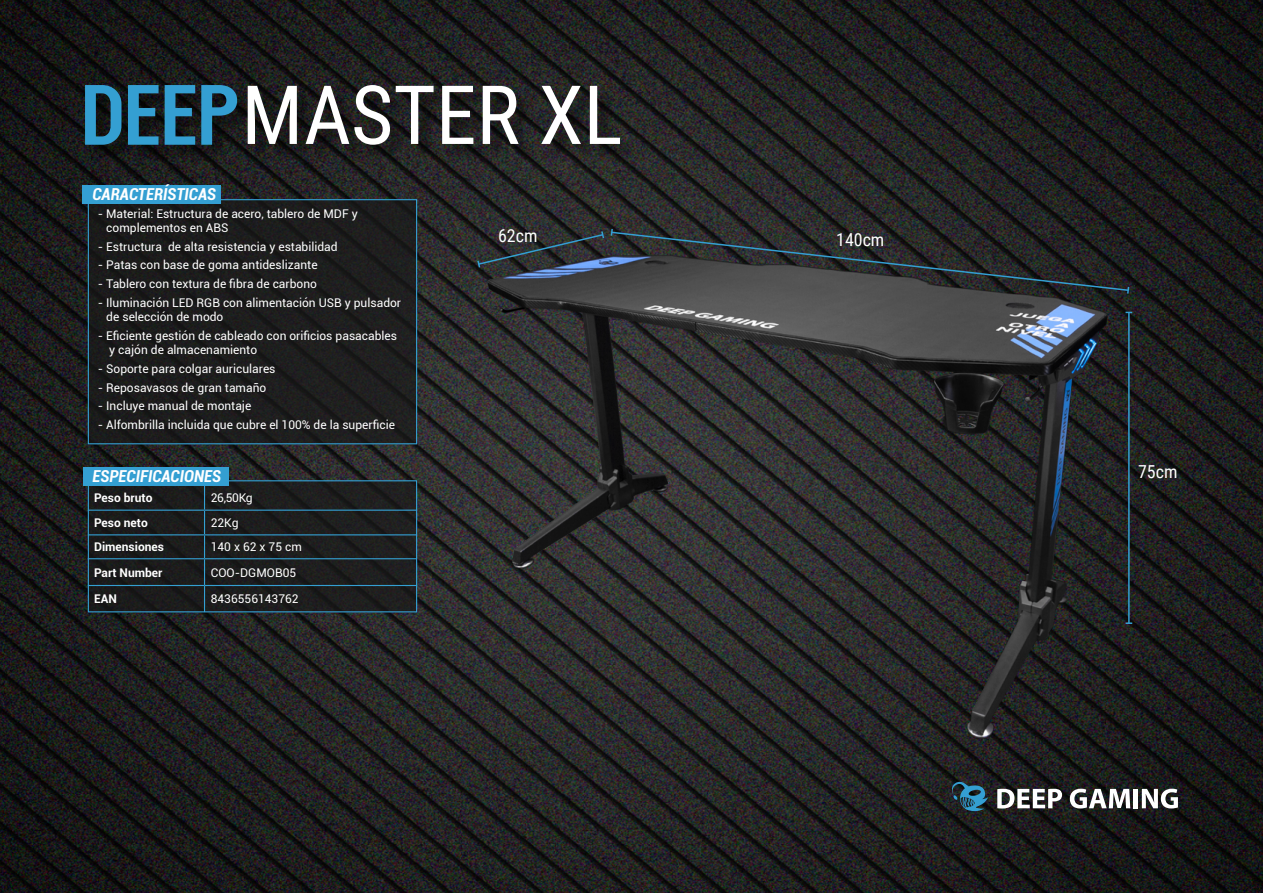
<style>
.page{position:relative;width:1263px;height:893px;background:#fff}
.page>*{position:absolute;margin:0;border:0;box-sizing:border-box;transform-origin:0 0}
.t1{font:17.85px "Roboto Condensed";color:#fff}
.t2{font:italic 700 condensed 16.5px "Roboto";color:#fff}
.t3{font:12px/14.4px "Roboto";color:#fff}
.t4{font:700 12px "Roboto";color:#fff}
</style>
<div class="page">
<img style="left:0;top:0;width:1263px;height:893px">
<img style="left:460px;top:239px;width:665px;height:512px">
<div style="left:85px;top:85px;width:552px;height:77px;background:#000;opacity:.45"></div>
<svg style="left:85px;top:85px;width:36px;height:60px;background:#286e8f"></svg>
<svg style="left:128px;top:85px;width:31px;height:60px;background:#266685"></svg>
<svg style="left:165px;top:85px;width:30px;height:60px;background:#266786"></svg>
<svg style="left:201px;top:85px;width:36px;height:60px;background:#255d78"></svg>
<img style="left:248px;top:85px;width:372px;height:60px">
<hr style="left:1128px;top:312px;width:2px;height:311px;background:#349fd2">
<svg style="left:1125px;top:622px;width:7px;height:2px"></svg>
<svg style="left:87px;top:195px;width:331px;height:250px;background:#1c1e1f"></svg>
<div style="left:83px;top:468px;width:146px;height:18px;background:#349fd2"></div>
<div style="left:83px;top:185px;width:138px;height:18px;background:#349fd2"></div>
<svg style="left:87px;top:478px;width:331px;height:135px;background:#1e262b"></svg>
<svg style="left:997px;top:789px;width:65px;height:19px"></svg>
<svg style="left:1070px;top:789px;width:60px;height:19px"></svg>
<hr style="left:1134px;top:789px;width:4px;height:19px;background:#fff">
<svg style="left:1142px;top:789px;width:36px;height:19px"></svg>
<svg style="left:951px;top:781px;width:37px;height:31px"></svg>
<img style="left:476px;top:227px;width:654px;height:68px">
<h2 class="t2" style="left:92px;top:182px;width:125px">CARACTERÍSTICAS</h2>
<p class="t3" style="left:106px;top:206px;width:253px;text-indent:-9px">- Material: Estructura de acero, tablero de MDF y complementos en ABS</p>
<p class="t3" style="left:98px;top:239px;width:241px">- Estructura de alta resistencia y estabilidad</p>
<p class="t3" style="left:98px;top:258px;width:221px">- Patas con base de goma antideslizante</p>
<p class="t3" style="left:98px;top:276px;width:221px">- Tablero con textura de fibra de carbono</p>
<p class="t3" style="left:106px;top:295px;width:296px;text-indent:-9px">- Iluminación LED RGB con alimentación USB y pulsador de selección de modo</p>
<p class="t3" style="left:109px;top:328px;width:289px;text-indent:-11px">- Eficiente gestión de cableado con orificios pasacables y cajón de almacenamiento</p>
<p class="t3" style="left:98px;top:361px;width:179px">- Soporte para colgar auriculares</p>
<p class="t3" style="left:98px;top:380px;width:170px">- Reposavasos de gran tamaño</p>
<p class="t3" style="left:98px;top:398px;width:155px">- Incluye manual de montaje</p>
<p class="t3" style="left:98px;top:417px;width:299px">- Alfombrilla incluida que cubre el 100% de la superficie</p>
<h2 class="t2" style="left:92px;top:465px;width:130px">ESPECIFICACIONES</h2>
<p class="t4" style="left:94px;top:489px;width:60px">Peso bruto</p>
<p class="t3" style="left:211px;top:490px;width:43px">26,50Kg</p>
<p class="t4" style="left:94px;top:514px;width:55px">Peso neto</p>
<p class="t3" style="left:211px;top:515px;width:29px">22Kg</p>
<p class="t4" style="left:94px;top:539px;width:71px">Dimensiones</p>
<p class="t3" style="left:211px;top:539px;width:93px">140 x 62 x 75 cm</p>
<p class="t4" style="left:94px;top:564px;width:70px">Part Number</p>
<p class="t3" style="left:211px;top:565px;width:87px">COO-DGMOB05</p>
<p class="t4" style="left:94px;top:591px;width:24px">EAN</p>
<p class="t3" style="left:211px;top:591px;width:89px">8436556143762</p>
<h1 class="t1" style="left:498px;top:223px;width:41px">62cm</h1>
<h1 class="t1" style="left:836px;top:227px;width:50px">140cm</h1>
<h1 class="t1" style="left:1138px;top:459px;width:41px">75cm</h1>
</div>
